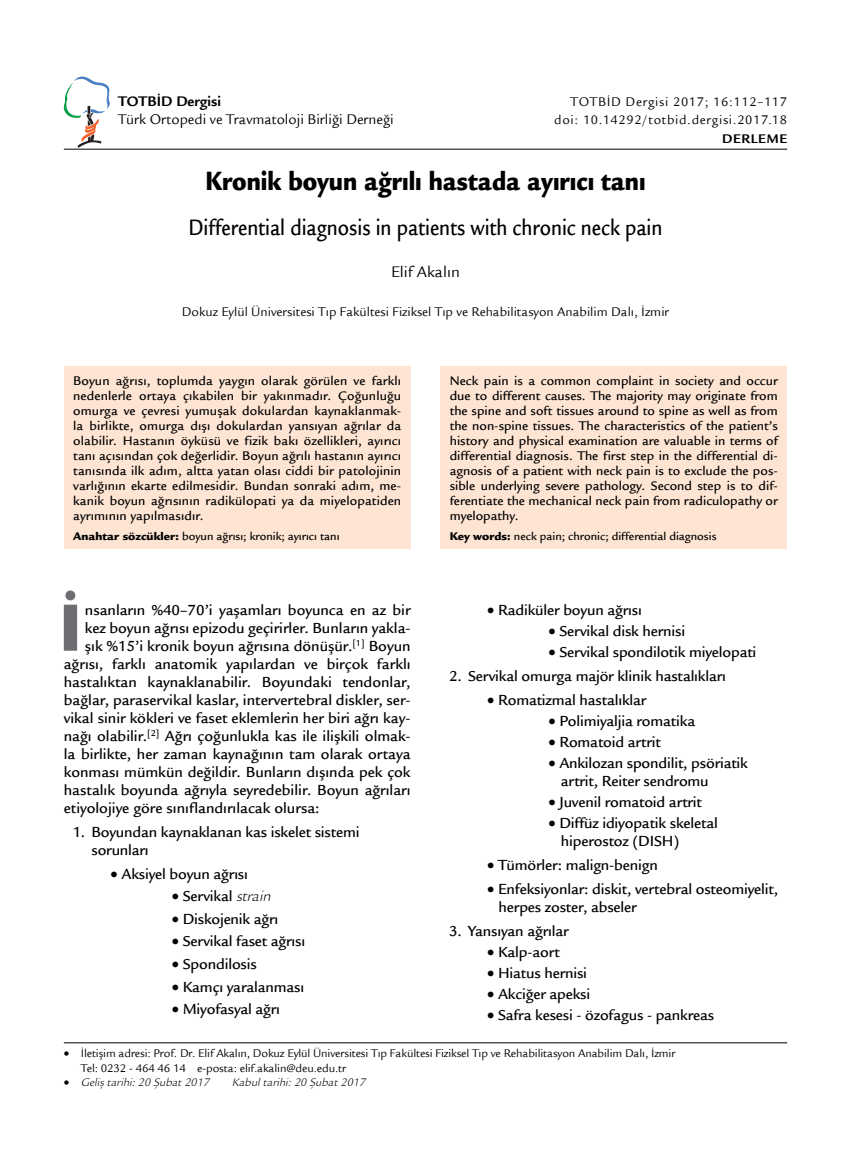
<style>
.page{position:relative;width:851px;height:1149px;background:#fff}
.page>*{position:absolute;margin:0;border:0;box-sizing:border-box;transform-origin:0 0}
.t1{font:900 72.6px "Legacy Sans Std";color:#6d6e71}
.t2{font:900 28.5px "Legacy Sans Std";color:#000;scale:.85 1}
.t3{font:500 24px "Legacy Sans Std";color:#000;scale:.85 1}
.t4{font:16.5px "Legacy Sans Std";color:#000}
.t5{font:500 15.75px/18px "Legacy Sans Std";letter-spacing:-.005em;color:#000}
.t6{font:15px "Legacy Sans Std";color:#000}
.t7{font:700 15px "Legacy Sans Std";color:#000}
.t8{font:500 13.5px/15px "Legacy Sans Std";letter-spacing:.01em;color:#000;text-align:justify}
.t9{font:13.5px "Legacy Sans Std";color:#000}
.t10{font:13.5px/18.5px "Legacy Sans Std";letter-spacing:.05em;color:#000;text-align:right}
.t11{font:700 13.5px "Legacy Sans Std";letter-spacing:.05em;color:#000}
.t12{font:12px/14.4px "Legacy Sans Std";letter-spacing:-.01em;color:#000}
.t13{font:500 12px "Legacy Sans Std";color:#000}
.t14{font:italic 12px "ITC Legacy Sans Std";color:#000}
.s1{font-weight:900}
.s2{font-family:"ITC Legacy Sans Std";font-weight:400;font-style:italic}
</style>
<div class="page">
<hr style="left:64px;top:149px;width:723px;height:1px;background:#000">
<hr style="left:64px;top:1042px;width:723px;height:1px;background:#000">
<svg style="left:64px;top:77px;width:46px;height:70px"></svg>
<div style="left:64px;top:366px;width:346px;height:183px;background:#fee5d3"></div>
<div style="left:440px;top:366px;width:347px;height:183px;background:#fee5d3"></div>
<p class="t7" style="left:118px;top:93px;width:104px">TOTBİD Dergisi</p>
<p class="t6" style="left:118px;top:111px;width:277px">Türk Ortopedi ve Travmatoloji Birliği Derneği</p>
<p class="t10" style="left:554px;top:92px;width:234px">TOTBİD Dergisi 2017; 16:112–117 doi: 10.14292/totbid.dergisi.2017.18</p>
<p class="t11" style="left:722px;top:131px;width:67px">DERLEME</p>
<h2 class="t2" style="left:205px;top:164px;width:519px">Kronik boyun ağrılı hastada ayırıcı tanı</h2>
<h3 class="t3" style="left:188px;top:214px;width:559px">Differential diagnosis in patients with chronic neck pain</h3>
<p class="t4" style="left:391px;top:262px;width:70px">Elif Akalın</p>
<p class="t9" style="left:182px;top:304px;width:488px">Dokuz Eylül Üniversitesi Tıp Fakültesi Fiziksel Tıp ve Rehabilitasyon Anabilim Dalı, İzmir</p>
<p class="t8" style="left:73px;top:373px;width:329px">Boyun ağrısı, toplumda yaygın olarak görülen ve farklı nedenlerle ortaya çıkabilen bir yakınmadır. Çoğunluğu omurga ve çevresi yumuşak dokulardan kaynaklanmak&shy;la birlikte, omurga dışı dokulardan yansıyan ağrılar da olabilir. Hastanın öyküsü ve fizik bakı özellikleri, ayırıcı tanı açısından çok değerlidir. Boyun ağrılı hastanın ayırıcı tanısında ilk adım, altta yatan olası ciddi bir patolojinin varlığının ekarte edilmesidir. Bundan sonraki adım, me&shy;kanik boyun ağrısının radikülopati ya da miyelopatiden ayrımının yapılmasıdır.</p>
<p class="t13" style="left:73px;top:529px;width:268px"><span class="s1">Anahtar sözcükler:</span> boyun ağrısı; kronik; ayırıcı tanı</p>
<h1 class="t1" style="left:59px;top:584px;width:24px">İ</h1>
<p class="t5" style="left:85px;top:600px;width:327px">nsanların %40–70’i yaşamları boyunca en az bir</p>
<p class="t5" style="left:85px;top:618px;width:327px">kez boyun ağrısı epizodu geçirirler. Bunların yakla-</p>
<p class="t5" style="left:85px;top:636px;width:327px">şık %15’i kronik boyun ağrısına dönüşür.<sup>[1]</sup> Boyun</p>
<p class="t5" style="left:64px;top:654px;width:348px">ağrısı, farklı anatomik yapılardan ve birçok farklı</p>
<p class="t5" style="left:64px;top:672px;width:348px">hastalıktan kaynaklanabilir. Boyundaki tendonlar,</p>
<p class="t5" style="left:64px;top:690px;width:348px">bağlar, paraservikal kaslar, intervertebral diskler, ser-</p>
<p class="t5" style="left:64px;top:708px;width:348px">vikal sinir kökleri ve faset eklemlerin her biri ağrı kay-</p>
<p class="t5" style="left:64px;top:726px;width:348px">nağı olabilir.<sup>[2]</sup> Ağrı çoğunlukla kas ile ilişkili olmak-</p>
<p class="t5" style="left:64px;top:744px;width:348px">la birlikte, her zaman kaynağının tam olarak ortaya</p>
<p class="t5" style="left:64px;top:762px;width:348px">konması mümkün değildir. Bunların dışında pek çok</p>
<p class="t5" style="left:64px;top:780px;width:348px">hastalık boyunda ağrıyla seyredebilir. Boyun ağrıları</p>
<p class="t5" style="left:64px;top:798px;width:257px">etiyolojiye göre sınıflandırılacak olursa:</p>
<p class="t5" style="left:91px;top:822px;width:269px;text-indent:-19px">1. Boyundan kaynaklanan kas iskelet sistemi sorunları</p>
<p class="t5" style="left:111px;top:864px;width:139px">• Aksiyel boyun ağrısı</p>
<p class="t5" style="left:172px;top:887px;width:100px">• Servikal <span class="s2">strain</span></p>
<p class="t5" style="left:172px;top:909px;width:108px">• Diskojenik ağrı</p>
<p class="t5" style="left:172px;top:932px;width:135px">• Servikal faset ağrısı</p>
<p class="t5" style="left:172px;top:954px;width:86px">• Spondilosis</p>
<p class="t5" style="left:172px;top:977px;width:134px">• Kamçı yaralanması</p>
<p class="t5" style="left:172px;top:999px;width:110px">• Miyofasyal ağrı</p>
<p class="t8" style="left:449px;top:373px;width:329px">Neck pain is a common complaint in society and occur due to different causes. The majority may originate from the spine and soft tissues around to spine as well as from the non-spine tissues. The characteristics of the patient’s history and physical examination are valuable in terms of differential diagnosis. The first step in the differential di&shy;agnosis of a patient with neck pain is to exclude the pos&shy;sible underlying severe pathology. Second step is to dif&shy;ferentiate the mechanical neck pain from radiculopathy or myelopathy.</p>
<p class="t13" style="left:449px;top:529px;width:268px"><span class="s1">Key words:</span> neck pain; chronic; differential diagnosis</p>
<p class="t5" style="left:487px;top:600px;width:156px">• Radiküler boyun ağrısı</p>
<p class="t5" style="left:548px;top:621px;width:138px">• Servikal disk hernisi</p>
<p class="t5" style="left:548px;top:642px;width:209px">• Servikal spondilotik miyelopati</p>
<p class="t5" style="left:449px;top:666px;width:278px">2. Servikal omurga majör klinik hastalıkları</p>
<p class="t5" style="left:487px;top:690px;width:161px">• Romatizmal hastalıklar</p>
<p class="t5" style="left:548px;top:711px;width:148px">• Polimiyaljia romatika</p>
<p class="t5" style="left:548px;top:732px;width:114px">• Romatoid artrit</p>
<p class="t5" style="left:561px;top:753px;width:188px;text-indent:-12px">• Ankilozan spondilit, psöriatik artrit, Reiter sendromu</p>
<p class="t5" style="left:548px;top:792px;width:155px">• Juvenil romatoid artrit</p>
<p class="t5" style="left:561px;top:813px;width:158px;text-indent:-12px">• Diffüz idiyopatik skeletal hiperostoz (DISH)</p>
<p class="t5" style="left:487px;top:855px;width:172px">• Tümörler: malign-benign</p>
<p class="t5" style="left:498px;top:879px;width:281px;text-indent:-11px">• Enfeksiyonlar: diskit, vertebral osteomiyelit, herpes zoster, abseler</p>
<p class="t5" style="left:449px;top:921px;width:121px">3. Yansıyan ağrılar</p>
<p class="t5" style="left:487px;top:942px;width:74px">• Kalp-aort</p>
<p class="t5" style="left:487px;top:963px;width:101px">• Hiatus hernisi</p>
<p class="t5" style="left:487px;top:984px;width:105px">• Akciğer apeksi</p>
<p class="t5" style="left:487px;top:1005px;width:228px">• Safra kesesi - özofagus - pankreas</p>
<p class="t12" style="left:81px;top:1046px;width:596px;text-indent:-17px">• İletişim adresi: Prof. Dr. Elif Akalın, Dokuz Eylül Üniversitesi Tıp Fakültesi Fiziksel Tıp ve Rehabilitasyon Anabilim Dalı, İzmir<br>Tel: 0232 - 464 46 14 e-posta: elif.akalin@deu.edu.tr</p>
<p class="t14" style="left:64px;top:1075px;width:147px">• Geliş tarihi: 20 Şubat 2017</p>
<p class="t14" style="left:232px;top:1075px;width:135px">Kabul tarihi: 20 Şubat 2017</p>
</div>
